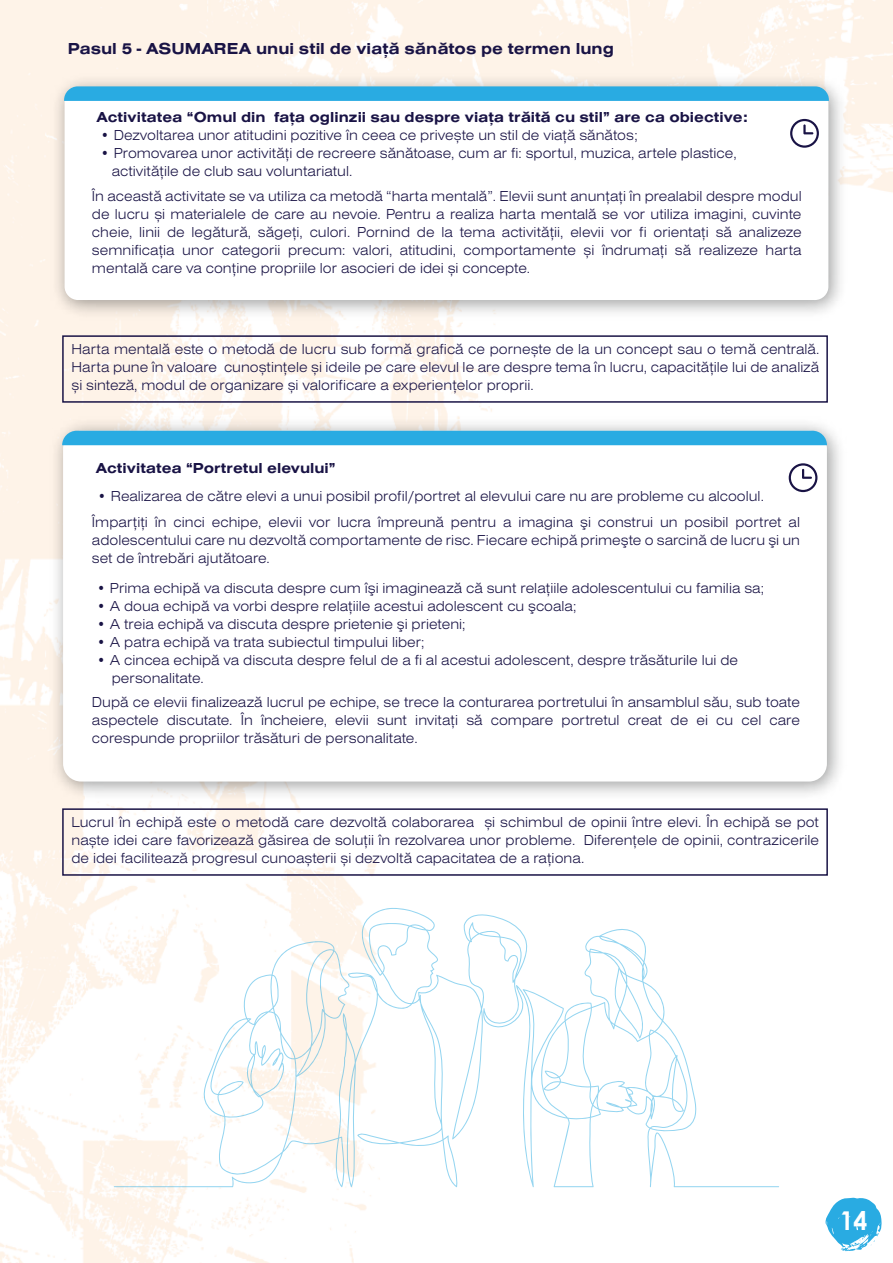
<style>
.page{position:relative;width:893px;height:1263px;background:#fff}
.page>*{position:absolute;margin:0;border:0;box-sizing:border-box;transform-origin:0 0}
.t1{font:700 25.95px "Century Gothic";color:#fff;scale:.96 1}
.t2{font:700 16.5px "Nimbus San Ext";color:#191345;scale:.96 1}
.t3{font:300 15px/18px "Nimbus San Ext";color:#191345;text-align:justify;scale:.96 1}
.t4{font:700 15px "Nimbus San Ext";color:#191345;scale:.96 1}
</style>
<div class="page">
<img style="left:0;top:0;width:893px;height:1263px">
<svg style="left:825px;top:1197px;width:57px;height:54px"></svg>
<div style="left:62px;top:335px;width:766px;height:68px;border:2px solid #191345"></div>
<div style="left:62px;top:808px;width:766px;height:68px;border:2px solid #191345"></div>
<img style="left:43px;top:411px;width:809px;height:396px">
<div style="left:63px;top:431px;width:764px;height:350px;background:#fff;border-radius:18px"></div>
<svg style="left:789px;top:463px;width:28px;height:29px"></svg>
<div style="left:62px;top:431px;width:765px;height:14px;background:#29abe2"></div>
<img style="left:45px;top:67px;width:808px;height:258px">
<div style="left:65px;top:87px;width:763px;height:213px;background:#fff;border-radius:14px"></div>
<svg style="left:790px;top:119px;width:29px;height:29px"></svg>
<svg style="left:64px;top:86px;width:765px;height:15px;background:#30ace1"></svg>
<svg style="left:114px;top:908px;width:665px;height:279px"></svg>
<p class="t2" style="left:68px;top:37px;width:570px">Pasul 5 - ASUMAREA unui stil de viață sănătos pe termen lung</p>
<p class="t4" style="left:96px;top:107px;width:680px">Activitatea “Omul din fața oglinzii sau despre viața trăită cu stil” are ca obiective:</p>
<p class="t3" style="left:100px;top:126px;width:561px">• Dezvoltarea unor atitudini pozitive în ceea ce privește un stil de viață sănătos;</p>
<p class="t3" style="left:112px;top:144px;width:652px;text-indent:-12px">• Promovarea unor activități de recreere sănătoase, cum ar fi: sportul, muzica, artele plastice, activitățile de club sau voluntariatul.</p>
<p class="t3" style="left:92px;top:187px;width:741px">În această activitate se va utiliza ca metodă “harta mentală”. Elevii sunt anunțați în prealabil despre modul de lucru și materialele de care au nevoie. Pentru a realiza harta mentală se vor utiliza imagini, cuvinte cheie, linii de legătură, săgeți, culori. Pornind de la tema activității, elevii vor fi orientați să analizeze semnificația unor categorii precum: valori, atitudini, comportamente și îndrumați să realizeze harta mentală care va conține propriile lor asocieri de idei și concepte.</p>
<p class="t3" style="left:71px;top:340px;width:780px">Harta mentală este o metodă de lucru sub formă grafică ce pornește de la un concept sau o temă centrală.<br>Harta pune în valoare cunoștințele și ideile pe care elevul le are despre tema în lucru, capacitățile lui de analiză și sinteză, modul de organizare și valorificare a experiențelor proprii.</p>
<p class="t4" style="left:96px;top:458px;width:251px">Activitatea “Portretul elevului”</p>
<p class="t3" style="left:92px;top:482px;width:739px;line-height:26.1px;text-indent:5px">• Realizarea de către elevi a unui posibil profil/portret al elevului care nu are probleme cu alcoolul.<br>Împarţiţi în cinci echipe, elevii vor lucra împreună pentru a imagina şi construi un posibil portret al</p>
<p class="t3" style="left:92px;top:530px;width:739px">adolescentului care nu dezvoltă comportamente de risc. Fiecare echipă primeşte o sarcină de lucru şi un set de întrebări ajutătoare.</p>
<p class="t3" style="left:96px;top:578px;width:697px">• Prima echipă va discuta despre cum îşi imaginează că sunt relaţiile adolescentului cu familia sa;</p>
<p class="t3" style="left:96px;top:596px;width:501px">• A doua echipă va vorbi despre relaţiile acestui adolescent cu şcoala;</p>
<p class="t3" style="left:96px;top:614px;width:386px">• A treia echipă va discuta despre prietenie şi prieteni;</p>
<p class="t3" style="left:96px;top:632px;width:343px">• A patra echipă va trata subiectul timpului liber;</p>
<p class="t3" style="left:112px;top:650px;width:654px;text-indent:-15px">• A cincea echipă va discuta despre felul de a fi al acestui adolescent, despre trăsăturile lui de personalitate.</p>
<p class="t3" style="left:92px;top:692px;width:739px">După ce elevii finalizează lucrul pe echipe, se trece la conturarea portretului în ansamblul său, sub toate aspectele discutate. În încheiere, elevii sunt invitaţi să compare portretul creat de ei cu cel care corespunde propriilor trăsături de personalitate.</p>
<p class="t3" style="left:71px;top:813px;width:780px">Lucrul în echipă este o metodă care dezvoltă colaborarea și schimbul de opinii între elevi. În echipă se pot naște idei care favorizează găsirea de soluții în rezolvarea unor probleme. Diferențele de opinii, contrazicerile de idei facilitează progresul cunoașterii și dezvoltă capacitatea de a raționa.</p>
<h1 class="t1" style="left:840px;top:1201px;width:30px">14</h1>
</div>
